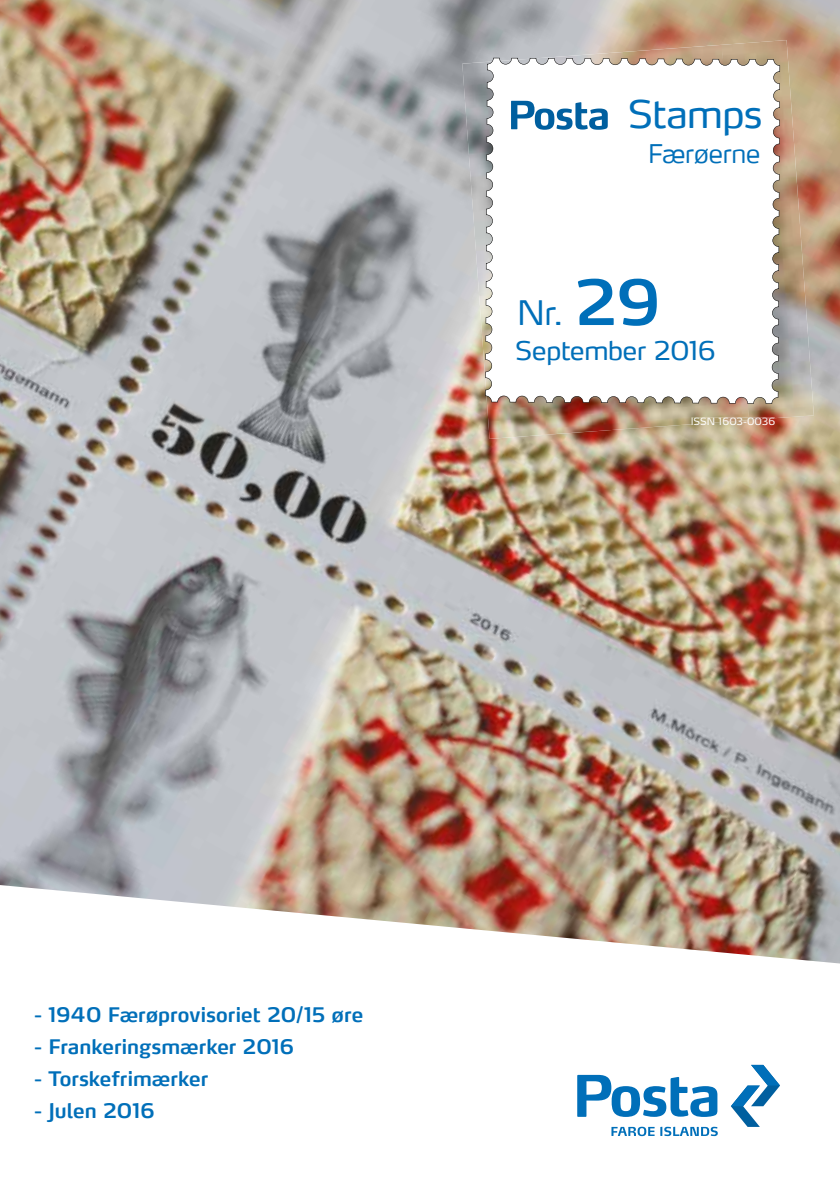
<style>
.page{position:relative;width:840px;height:1191px;background:#fff}
.page>*{position:absolute;margin:0;border:0;box-sizing:border-box;transform-origin:0 0}
.t1{font:38px "Max LF";letter-spacing:-.01em;color:#006fb9}
.t2{font:300 33.6px "Max";color:#006fb9}
.t3{font:25.6px "Max LF";letter-spacing:-.01em;color:#006fb9}
.t4{font:300 25.6px "Max LF";letter-spacing:-.01em;color:#006fb9}
.t5{font:600 20px "Max LF";color:#006fb9}
.t6{font:10px "Max LF";color:#fff}
.s1{font-family:"Max LF";font-weight:600;font-size:61.6px}
</style>
<div class="page">
<img style="left:0;top:0;width:839px;height:885px">
<svg style="left:0;top:885px;width:839px;height:252px"></svg>
<img style="left:462px;top:45px;width:259px;height:206px">
<img style="left:721px;top:40px;width:92px;height:378px">
<img style="left:475px;top:232px;width:273px;height:207px">
<img style="left:691px;top:417px;width:83px;height:7px">
<svg style="left:485px;top:58px;width:294px;height:346px"></svg>
<svg style="left:510px;top:101px;width:97px;height:29px"></svg>
<svg style="left:730px;top:1065px;width:49px;height:62px"></svg>
<svg style="left:577px;top:1074px;width:140px;height:43px"></svg>
<svg style="left:611px;top:1126px;width:43px;height:10px"></svg>
<svg style="left:660px;top:1126px;width:57px;height:10px"></svg>
<h1 class="t1" style="left:627px;top:90px;width:136px">Stamps</h1>
<p class="t4" style="left:647px;top:138px;width:114px">Færøerne</p>
<h2 class="t2" style="left:517px;top:292px;width:145px">Nr. <span class="s1">29</span></h2>
<p class="t3" style="left:515px;top:334px;width:202px">September 2016</p>
<p class="t6" style="left:690px;top:415px;width:86px">ISSN 1603 0- 036</p>
<p class="t5" style="left:34px;top:1001px;width:330px">- 1940 Færøprovisoriet 20/15 øre</p>
<p class="t5" style="left:34px;top:1033px;width:261px">- Frankeringsmærker 2016</p>
<p class="t5" style="left:34px;top:1065px;width:175px">- Torskefrimærker</p>
<p class="t5" style="left:34px;top:1097px;width:122px">- Julen 2016</p>
</div>
